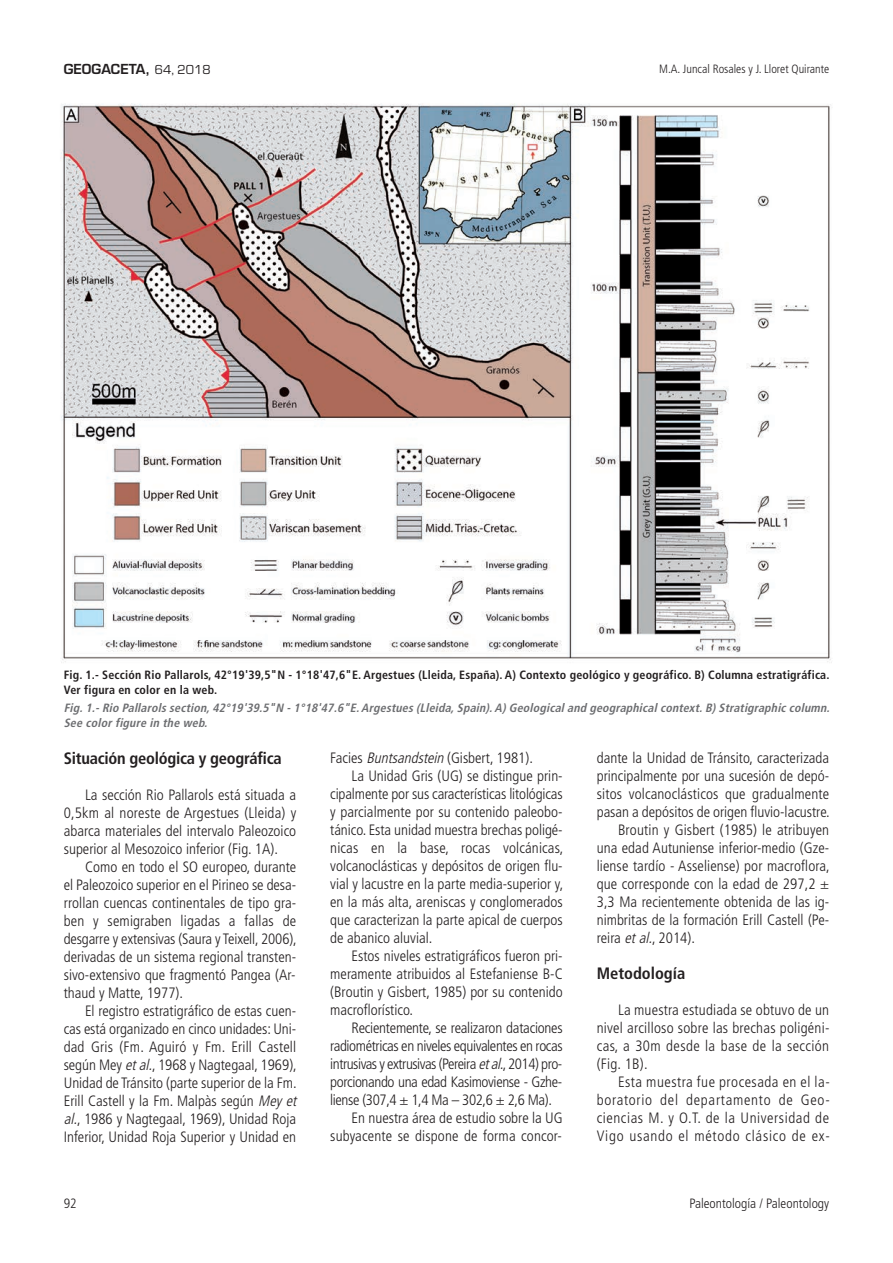
<style>
.page{position:relative;width:893px;height:1263px;background:#fff}
.page>*{position:absolute;margin:0;border:0;box-sizing:border-box;transform-origin:0 0}
.t1{font:700 condensed 16.5px "Frutiger LT Std";letter-spacing:-.015em;color:#231f20}
.t2{font:300 condensed 15px/18px "Frutiger LT Std";color:#231f20;text-align:justify}
.t3{font:300 condensed 15px "Frutiger LT Std";letter-spacing:-.025em;color:#231f20}
.t4{font:300 condensed 15px "Frutiger LT Std";letter-spacing:-.03em;color:#231f20}
.t5{font:300 condensed 13.5px "Frutiger LT Std";color:#231f20}
.t6{font:600 13.5px "Eurostile LT Std";color:#231f20}
.t7{font:700 condensed 12px/14.2px "Frutiger";letter-spacing:.015em;color:#231f20}
.t8{font:italic 700 condensed 12px/14.2px "Frutiger";color:#6c6d70}
.t9{font:300 condensed 12px "Frutiger LT Std";color:#231f20}
.s1{font-family:"Eurostile";font-weight:400}
.s2{font-style:italic}
</style>
<div class="page">
<img style="left:60px;top:103px;width:772px;height:560px">
<p class="t6" style="left:64px;top:64px;width:148px">GEOGACETA, <span class="s1">64, 2018</span></p>
<p class="t9" style="left:659px;top:64px;width:171px">M.A. Juncal Rosales y J. Lloret Quirante</p>
<p class="t7" style="left:64px;top:669px;width:767px">Fig. 1.- Sección Rio Pallarols, 42°19'39,5"N - 1°18'47,6"E. Argestues (Lleida, España). A) Contexto geológico y geográfico. B) Columna estratigráfica.<br>Ver figura en color en la web.</p>
<p class="t8" style="left:64px;top:702px;width:770px">Fig.1.- Rio Pallarols section,42°19'39.5"N - 1°18'47.6"E.Argestues (Lleida,Spain).A) Geological and geographical context.B) Stratigraphic column.<br>See color figure in the web.</p>
<p class="t1" style="left:64px;top:751px;width:220px">Situación geológica y geográfica</p>
<p class="t2" style="left:64px;top:787px;width:234px;text-indent:21px">La sección Rio Pallarols está situada a 0,5km al noreste de Argestues (Lleida) y abarca materiales del intervalo Paleozoico superior al Mesozoico inferior (Fig. 1A).</p>
<p class="t2" style="left:64px;top:859px;width:234px;text-indent:21px">Como en todo el SO europeo, durante el Paleozoico superior en el Pirineo se desa&shy;rrollan cuencas continentales de tipo gra&shy;ben y semigraben ligadas a fallas de desgarre y extensivas (Saura y Teixell, 2006), derivadas de un sistema regional transten&shy;sivo-extensivo que fragmentó Pangea (Ar&shy;thaud y Matte, 1977).</p>
<p class="t2" style="left:64px;top:1003px;width:237px;text-align:left;text-indent:21px">El registro estratigráfico de estas cuen&shy;cas está organizado en cinco unidades: Uni&shy;dad Gris (Fm. Aguiró y Fm. Erill Castell según Mey <span class="s2">etal.</span>, 1968 y Nagtegaal, 1969), Unidad de Tránsito (parte superior de la Fm.<br>Erill Castell y la Fm. Malpàs según <span class="s2">Mey et al.</span>, 1986 y Nagtegaal, 1969), Unidad Roja Inferior, Unidad Roja Superior y Unidad en</p>
<p class="t2" style="left:330px;top:750px;width:204px">Facies <span class="s2">Buntsandstein</span> (Gisbert, 1981).</p>
<p class="t2" style="left:351px;top:768px;width:213px">La Unidad Gris (UG) se distingue prin-</p>
<p class="t2" style="left:330px;top:786px;width:234px">cipalmente por sus características litológicas</p>
<p class="t2" style="left:330px;top:804px;width:234px">y parcialmente por su contenido paleobo-</p>
<p class="t2" style="left:330px;top:822px;width:234px">tánico. Esta unidad muestra brechas poligé-</p>
<p class="t2" style="left:330px;top:840px;width:234px">nicas en la base, rocas volcánicas,</p>
<p class="t2" style="left:330px;top:858px;width:234px">volcanoclásticas y depósitos de origen flu-</p>
<p class="t2" style="left:330px;top:876px;width:234px">vial y lacustre en la parte media-superior y,</p>
<p class="t2" style="left:330px;top:894px;width:234px">en la más alta, areniscas y conglomerados</p>
<p class="t2" style="left:330px;top:912px;width:234px">que caracterizan la parte apical de cuerpos</p>
<p class="t2" style="left:330px;top:930px;width:104px">de abanico aluvial.</p>
<p class="t2" style="left:351px;top:948px;width:213px">Estos niveles estratigráficos fueron pri-</p>
<p class="t2" style="left:330px;top:966px;width:234px">meramente atribuidos al Estefaniense B-C</p>
<p class="t2" style="left:330px;top:984px;width:234px">(Broutin y Gisbert, 1985) por su contenido</p>
<p class="t2" style="left:330px;top:1002px;width:84px">macroflorístico.</p>
<p class="t2" style="left:351px;top:1020px;width:213px">Recientemente, se realizaron dataciones</p>
<p class="t3" style="left:330px;top:1039px;width:234px">radiométricas en niveles equivalentes en rocas</p>
<p class="t4" style="left:330px;top:1057px;width:234px">intrusivas y extrusivas (Pereira <span class="s2">etal.</span>, 2014) pro-</p>
<p class="t3" style="left:330px;top:1075px;width:234px">porcionando una edad Kasimoviense - Gzhe-</p>
<p class="t3" style="left:330px;top:1093px;width:223px">liense (307,4 ± 1,4 Ma – 302,6 ± 2,6 Ma).</p>
<p class="t2" style="left:351px;top:1110px;width:213px">En nuestra área de estudio sobre la UG</p>
<p class="t2" style="left:330px;top:1128px;width:233px">subyacente se dispone de forma concor-</p>
<p class="t2" style="left:597px;top:750px;width:234px">dante la Unidad de Tránsito, caracterizada</p>
<p class="t2" style="left:597px;top:768px;width:234px">principalmente por una sucesión de depó-</p>
<p class="t2" style="left:597px;top:786px;width:234px">sitos volcanoclásticos que gradualmente</p>
<p class="t2" style="left:597px;top:804px;width:234px">pasan a depósitos de origen fluvio-lacustre.</p>
<p class="t2" style="left:618px;top:822px;width:213px">Broutin y Gisbert (1985) le atribuyen</p>
<p class="t2" style="left:597px;top:840px;width:234px">una edad Autuniense inferior-medio (Gze-</p>
<p class="t2" style="left:597px;top:858px;width:234px">liense tardío - Asseliense) por macroflora,</p>
<p class="t2" style="left:597px;top:876px;width:234px">que corresponde con la edad de 297,2 ±</p>
<p class="t2" style="left:597px;top:894px;width:234px">3,3 Ma recientemente obtenida de las ig-</p>
<p class="t2" style="left:597px;top:912px;width:234px">nimbritas de la formación Erill Castell (Pe-</p>
<p class="t2" style="left:597px;top:930px;width:100px">reira <span class="s2">etal.</span>, 2014).</p>
<p class="t1" style="left:597px;top:966px;width:90px">Metodología</p>
<p class="t2" style="left:597px;top:1002px;width:234px;text-indent:21px">La muestra estudiada se obtuvo de un nivel arcilloso sobre las brechas poligéni&shy;cas, a 30m desde la base de la sección (Fig. 1B).</p>
<p class="t2" style="left:597px;top:1074px;width:235px;text-indent:21px">Esta muestra fue procesada en el la&shy;boratorio del departamento de Geo&shy;ciencias M. y O.T. de la Universidad de Vigo usando el método clásico de ex-</p>
<p class="t5" style="left:64px;top:1198px;width:14px">92</p>
<p class="t5" style="left:689px;top:1198px;width:141px">Paleontología / Paleontology</p>
</div>
